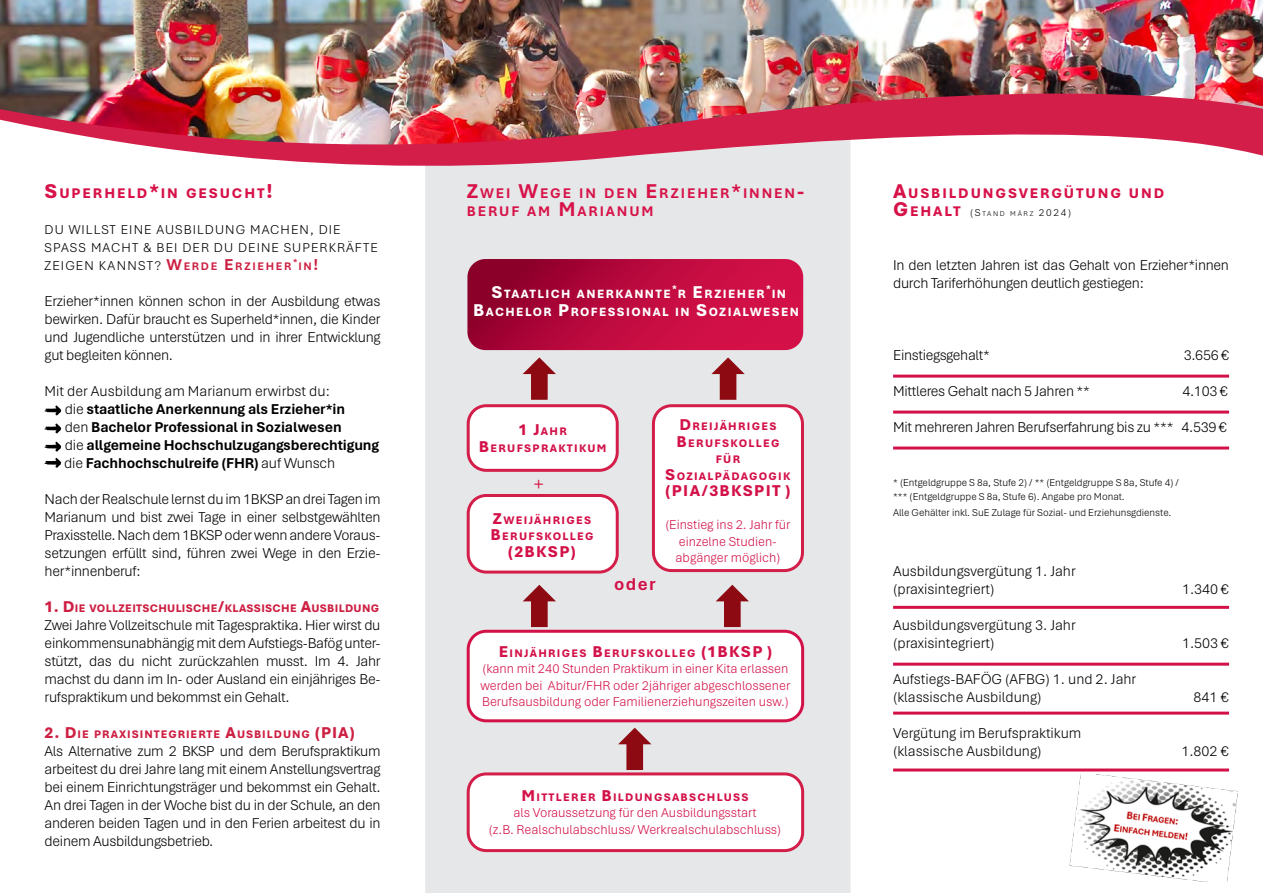
<style>
.page{position:relative;width:1263px;height:893px;background:#fff}
.page>*{position:absolute;margin:0;border:0;box-sizing:border-box;transform-origin:0 0}
.t1{font:300 21px "Aptos";color:#d61d4b}
.t2{font:700 18px "Aptos";color:#d31148}
.t3{font:800 16.5px "Aptos";letter-spacing:.08em;color:#d31148}
.t4{font:300 15px/18px "Aptos";letter-spacing:-.02em;color:#000;text-align:justify}
.t5{font:300 15px/18px "Aptos";color:#000}
.t6{font:700 15px/18px "Aptos";letter-spacing:-.01em;color:#000}
.t7{font:800 14.7px "Aptos";letter-spacing:.13em;color:#d71249}
.t8{font:700 14.7px/18px "Aptos";letter-spacing:.13em;color:#d71249}
.t9{font:300 13.5px/16.5px "Aptos";color:#d31148;text-align:center}
.t10{font:300 13.5px/18px "Aptos";letter-spacing:.08em;color:#000}
.t11{font:800 12.6px "Aptos";letter-spacing:.115em;color:#fff}
.t12{font:800 11.55px/16.5px "Aptos";letter-spacing:.115em;color:#d31148;text-align:center}
.t13{font:800 11.55px "Aptos";letter-spacing:.03em;color:#cd1f42}
.t14{font:800 11.55px "Aptos";letter-spacing:.085em;color:#cd1f42}
.t15{font:700 11.55px "Aptos";color:#cd1f42}
.t16{font:300 10.5px/13.5px "Aptos";color:#000}
.t17{font:800 10.5px "Aptos";color:#fff}
.t18{font:700 9.6px "Aptos";color:#cd1f42}
.t19{font:300 7.35px "Aptos";letter-spacing:.23em;color:#000}
.s1{font-size:21px}
.s2{font-weight:700;font-size:16.5px;color:#cd1f42}
.s3{font-weight:700;font-size:11.55px;color:#cd1f42}
.s4{font-size:16.5px}
.s5{font-weight:300}
.s6{font-size:18px}
.s7{font-weight:800;font-size:21px;color:#d71249}
.s8{font-weight:800;font-size:14.7px;color:#d71249}
.s9{font-size:10.5px}
</style>
<div class="page">
<div style="left:425px;top:184px;width:425px;height:709px;background:#e6e7e8"></div>
<svg style="left:45px;top:458px;width:16px;height:10px"></svg>
<img style="left:0;top:0;width:1263px;height:67px">
<img style="left:0;top:67px;width:1263px;height:117px">
<svg style="left:45px;top:405px;width:16px;height:11px"></svg>
<svg style="left:45px;top:423px;width:16px;height:11px"></svg>
<svg style="left:45px;top:441px;width:16px;height:11px"></svg>
<svg style="left:467px;top:259px;width:336px;height:91px;background:#b90d3f"></svg>
<div style="left:468px;top:406px;width:149px;height:64px;background:#fff;border-radius:18px"></div>
<div style="left:467px;top:404px;width:152px;height:68px;border:3px solid #d31e4a;border-radius:18px"></div>
<div style="left:468px;top:631px;width:335px;height:90px;background:#fff;border-radius:18px"></div>
<div style="left:467px;top:630px;width:337px;height:92px;border:3px solid #d31148;border-radius:18px"></div>
<div style="left:468px;top:774px;width:335px;height:77px;background:#fff;border-radius:18px"></div>
<div style="left:467px;top:772px;width:337px;height:80px;border:3px solid #d31e4a;border-radius:18px"></div>
<div style="left:468px;top:495px;width:149px;height:77px;background:#fff;border-radius:18px"></div>
<div style="left:467px;top:494px;width:152px;height:80px;border:3px solid #d31e4a;border-radius:18px"></div>
<div style="left:653px;top:406px;width:149px;height:165px;background:#fff;border-radius:18px"></div>
<div style="left:652px;top:404px;width:152px;height:168px;border:3px solid #d31e4a;border-radius:18px"></div>
<svg style="left:618px;top:728px;width:33px;height:42px"></svg>
<svg style="left:523px;top:585px;width:33px;height:42px"></svg>
<svg style="left:716px;top:585px;width:33px;height:42px"></svg>
<svg style="left:711px;top:357px;width:34px;height:43px"></svg>
<svg style="left:523px;top:357px;width:33px;height:43px"></svg>
<hr style="left:893px;top:375px;width:336px;height:3px;background:#d31148">
<hr style="left:893px;top:411px;width:336px;height:3px;background:#d31148">
<hr style="left:893px;top:446px;width:336px;height:3px;background:#d31148">
<hr style="left:893px;top:606px;width:336px;height:3px;background:#d31148">
<hr style="left:893px;top:663px;width:336px;height:3px;background:#d31148">
<hr style="left:893px;top:712px;width:336px;height:3px;background:#d31148">
<hr style="left:893px;top:768px;width:336px;height:3px;background:#d31148">
<img style="left:1070px;top:775px;width:167px;height:107px">
<p class="t7" style="left:45px;top:183px;width:230px"><span class="s1">S</span>UPERHELD<span class="s1">*</span>IN GESUCHT<span class="s1">!</span></p>
<p class="t10" style="left:45px;top:220px;width:335px">DU WILLST EINE AUSBILDUNG MACHEN, DIE<br>SPASS MACHT &amp; BEI DER DU DEINE SUPERKRÄFTE<br>ZEIGEN KANNST? <span class="s2">W</span><span class="s3">ERDE</span> <span class="s2">E</span> <span class="s3">RZIEHER</span></p>
<p class="t18" style="left:293px;top:255px;width:6px">*</p>
<p class="t15" style="left:298px;top:258px;width:21px">IN<span class="s4">!</span></p>
<p class="t4" style="left:45px;top:291px;width:337px">Erzieher*innen können schon in der Ausbildung etwas bewirken. Dafür braucht es Superheld*innen, die Kinder und Jugendliche unterstützen und in ihrer Entwicklung gut begleiten können.</p>
<p class="t6" style="left:64px;top:381px;width:316px;text-indent:-19px"><span class="s5">Mit der Ausbildung am Marianum erwirbst du:<br>die</span> staatliche Anerkennung als Erzieher*in<br><span class="s5">den</span> Bachelor Professional in Sozialwesen<br><span class="s5">die</span> allgemeine Hochschulzugangsberechtigung <span class="s5">die</span> Fachhochschulreife (FHR) <span class="s5">auf Wunsch</span></p>
<p class="t4" style="left:45px;top:489px;width:337px">Nach der Realschule lernst du im 1BKSP an drei Tagen im Marianum und bist zwei Tage in einer selbstgewählten Praxisstelle. Nach dem 1BKSP oder wenn andere Voraus&shy;setzungen erfüllt sind, führen zwei Wege in den Erzie&shy;her*innenberuf:</p>
<p class="t13" style="left:45px;top:600px;width:336px"><span class="s4">1. D</span> IE VOLLZEITSCHULISCHE<span class="s4">/</span>KLASSISCHE <span class="s4">A</span>USBILDUNG</p>
<p class="t4" style="left:45px;top:615px;width:337px">Zwei Jahre Vollzeitschule mit Tagespraktika. Hier wirst du einkommensunabhängig mit dem Aufstiegs-Bafög unter&shy;stützt, das du nicht zurückzahlen musst. Im 4. Jahr machst du dann im In- oder Ausland ein einjähriges Be&shy;rufspraktikum und bekommst ein Gehalt.</p>
<p class="t14" style="left:45px;top:726px;width:311px"><span class="s4">2. D</span> IE PRAXISINTEGRIERTE <span class="s4">A</span>USBILDUNG <span class="s4">(PIA)</span></p>
<p class="t4" style="left:45px;top:741px;width:337px">Als Alternative zum 2 BKSP und dem Berufspraktikum arbeitest du drei Jahre lang mit einem Anstellungsvertrag bei einem Einrichtungsträger und bekommst ein Gehalt.<br>An drei Tagen in der Woche bist du in der Schule, an den anderen beiden Tagen und in den Ferien arbeitest du in deinem Ausbildungsbetrieb.</p>
<p class="t8" style="left:467px;top:184px;width:339px"><span class="s1">Z</span>WEI <span class="s1">W</span>EGE IN DEN <span class="s1">E</span>RZIEHER<span class="s1">*</span>INNEN<span class="s1">-<br></span>BERUF AM <span class="s1">M</span>ARIANUM</p>
<p class="t11" style="left:492px;top:285px;width:181px"><span class="s6">S</span>TAATLICH ANERKANNTE</p>
<p class="t17" style="left:672px;top:281px;width:6px">*</p>
<p class="t11" style="left:678px;top:285px;width:88px">R <span class="s6">E</span>RZIEHER</p>
<p class="t17" style="left:766px;top:281px;width:6px">*</p>
<p class="t11" style="left:772px;top:285px;width:16px">IN</p>
<p class="t11" style="left:473px;top:304px;width:327px"><span class="s6">B</span>ACHELOR <span class="s6">P</span>ROFESSIONAL IN <span class="s6">S</span>OZIALWESEN</p>
<p class="t12" style="left:479px;top:423px;width:129px"><span class="s4">1 J</span>AHR<br><span class="s4">B</span> ERUFSPRAKTIKUM</p>
<h1 class="t1" style="left:533px;top:470px;width:13px">+</h1>
<p class="t12" style="left:491px;top:511px;width:104px;text-align:left"><span class="s4">Z</span>WEIJÄHRIGES<br><span class="s4">B</span> ERUFSKOLLEG</p>
<p class="t3" style="left:508px;top:540px;width:69px">(2BK SP)</p>
<p class="t2" style="left:614px;top:572px;width:43px">oder</p>
<p class="t12" style="left:665px;top:418px;width:127px"><span class="s4">D</span> REIJÄHRIGES<br><span class="s4">B</span> ERUFSKOLLEG<br>FÜR<br><span class="s4">S</span>OZIALPÄDAGOGIK</p>
<p class="t3" style="left:666px;top:479px;width:10px">(PIA</p>
<p class="t3" style="left:701px;top:479px;width:56px">/3BK SPIT</p>
<p class="t3" style="left:785px;top:479px;width:6px">)</p>
<p class="t9" style="left:665px;top:516px;width:127px">(Einstieg ins 2. Jahr für einzelne Studien&shy;abgänger möglich)</p>
<p class="t12" style="left:499px;top:644px;width:275px"><span class="s4">E</span> INJÄHRIGES <span class="s4">B</span> ERUFSKOLLEG <span class="s4">(1BKSP )</span></p>
<p class="t9" style="left:480px;top:660px;width:311px;text-align:left">(kann mit 240 Stunden Praktikum in einer Kita erlassen werden bei Abitur/FHR oder 2jähriger abgeschlossener<br>Berufsausbildung oder Familienerziehungszeiten usw.)</p>
<p class="t12" style="left:521px;top:788px;width:221px"><span class="s4">M</span> ITTLERER <span class="s4">B</span> ILDUNGSABSCHLUSS</p>
<p class="t9" style="left:489px;top:804px;width:294px">als Voraussetzung für den Ausbildungsstart<br>(z.B. Realschulabschluss/ Werkrealschulabschluss)</p>
<p class="t7" style="left:893px;top:183px;width:273px"><span class="s1">A</span>USBILDUNGSVERGÜTUNG UND</p>
<p class="t19" style="left:893px;top:209px;width:180px"><span class="s7">G</span><span class="s8">EHALT</span> <span class="s9">(S</span>TAND MÄRZ <span class="s9">2024)</span></p>
<p class="t4" style="left:893px;top:255px;width:337px">In den letzten Jahren ist das Gehalt von Erzieher*innen durch Tariferhöhungen deutlich gestiegen:</p>
<p class="t4" style="left:893px;top:345px;width:99px">Einstiegsgehalt*</p>
<p class="t4" style="left:1184px;top:345px;width:47px">3.656 €</p>
<p class="t4" style="left:893px;top:381px;width:198px">Mittleres Gehalt nach 5 Jahren **</p>
<p class="t4" style="left:1182px;top:381px;width:47px">4.103 €</p>
<p class="t4" style="left:893px;top:417px;width:335px">Mit mehreren Jahren Berufserfahrung bis zu *** 4.539 €</p>
<p class="t16" style="left:893px;top:475px;width:287px">* (Entgeldgruppe S 8a, Stufe 2) / ** (Entgeldgruppe S 8a, Stufe 4) / *** (Entgeldgruppe S 8a, Stufe 6). Angabe pro Monat.</p>
<p class="t16" style="left:893px;top:505px;width:280px">Alle Gehälter inkl. SuE Zulage für Sozial- und Erziehunsgdienste.</p>
<p class="t5" style="left:893px;top:561px;width:184px">Ausbildungsvergütung 1. Jahr (praxisintegriert)</p>
<p class="t5" style="left:893px;top:615px;width:184px">Ausbildungsvergütung 3. Jahr (praxisintegriert)</p>
<p class="t5" style="left:893px;top:669px;width:245px">Aufstiegs-BAFÖG (AFBG) 1. und 2. Jahr (klassische Ausbildung)</p>
<p class="t5" style="left:893px;top:723px;width:190px">Vergütung im Berufspraktikum (klassische Ausbildung)</p>
<p class="t4" style="left:1182px;top:579px;width:48px">1.340 €</p>
<p class="t4" style="left:1182px;top:633px;width:48px">1.503 €</p>
<p class="t4" style="left:1193px;top:687px;width:37px">841 €</p>
<p class="t4" style="left:1181px;top:741px;width:49px">1.802 €</p>
</div>
